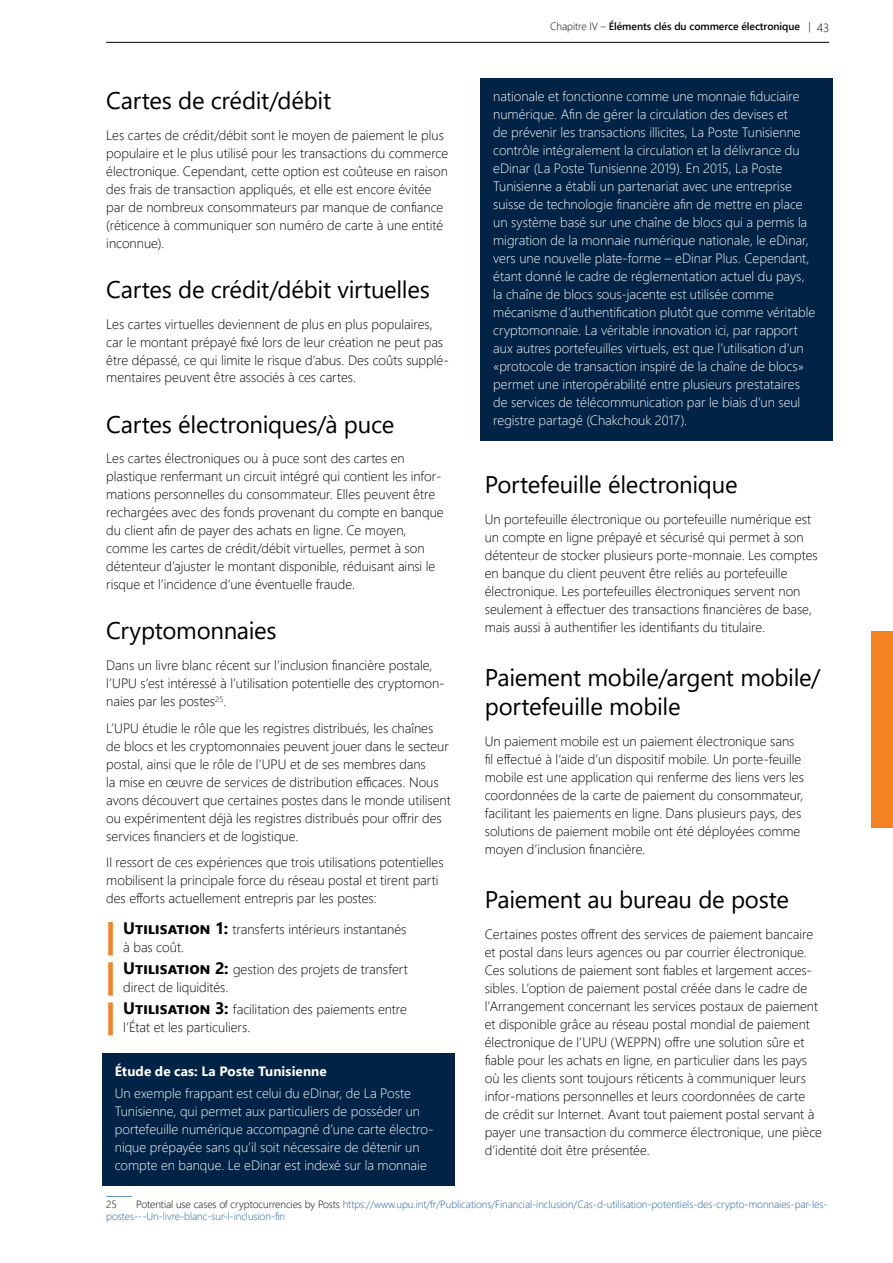
<style>
.page{position:relative;width:893px;height:1263px;background:#fff}
.page>*{position:absolute;margin:0;border:0;box-sizing:border-box;transform-origin:0 0}
.t1{font:24px/28.8px "Segoe UI";letter-spacing:-.015em;color:#000}
.t2{font:300 13.5px/18px "Segoe UI";color:#000}
.t3{font:300 13.5px/18px "Segoe UI";color:#fff}
.t4{font:700 13.5px "Segoe UI";letter-spacing:.005em;color:#fff}
.t5{font:300 10.5px/12px "Segoe UI";letter-spacing:-.005em;color:#215e9e}
.t6{font:600 10.5px "Segoe UI";letter-spacing:-.005em;color:#000}
.t7{font:300 10.5px "Segoe UI";color:#000}
.s1{font-weight:300}
.s2{font-weight:300;font-size:12px}
.s3{font-weight:700;font-size:16.5px}
.s4{color:#000}
</style>
<div class="page">
<hr style="left:106px;top:42px;width:723px;height:1px;background:#000">
<div style="left:872px;top:631px;width:21px;height:197px;background:#f58220"></div>
<div style="left:108px;top:922px;width:5px;height:33px;background:#f58220"></div>
<div style="left:108px;top:962px;width:5px;height:34px;background:#f58220"></div>
<div style="left:108px;top:1002px;width:5px;height:33px;background:#f58220"></div>
<div style="left:102px;top:1053px;width:353px;height:38px;background:#002346"></div>
<div style="left:102px;top:1076px;width:353px;height:110px;background:#002346"></div>
<svg style="left:106px;top:1196px;width:26px;height:1px"></svg>
<div style="left:480px;top:79px;width:353px;height:362px;background:#002346"></div>
<p class="t6" style="left:550px;top:17px;width:281px"><span class="s1">Chapitre IV –</span> Éléments clés du commerce électronique <span class="s1">|</span> <span class="s2">43</span></p>
<h1 class="t1" style="left:106px;top:84px;width:226px">Cartes de crédit/débit</h1>
<p class="t2" style="left:106px;top:125px;width:343px">Les cartes de crédit/débit sont le moyen de paiement le plus populaire et le plus utilisé pour les transactions du commerce électronique. Cependant, cette option est coûteuse en raison des frais de transaction appliqués, et elle est encore évitée par de nombreux consommateurs par manque de confiance (réticence à communiquer son numéro de carte à une entité inconnue).</p>
<h1 class="t1" style="left:106px;top:273px;width:325px">Cartes de crédit/débit virtuelles</h1>
<p class="t2" style="left:106px;top:313px;width:344px">Les cartes virtuelles deviennent de plus en plus populaires, car le montant prépayé fixé lors de leur création ne peut pas être dépassé, ce qui limite le risque d’abus. Des coûts supplé&shy;mentaires peuvent être associés à ces cartes.</p>
<h1 class="t1" style="left:106px;top:407px;width:289px">Cartes électroniques/à puce</h1>
<p class="t2" style="left:106px;top:448px;width:339px">Les cartes électroniques ou à puce sont des cartes en plastique renfermant un circuit intégré qui contient les infor&shy;mations personnelles du consommateur. Elles peuvent être rechargées avec des fonds provenant du compte en banque du client afin de payer des achats en ligne. Ce moyen, comme les cartes de crédit/débit virtuelles, permet à son détenteur d’ajuster le montant disponible, réduisant ainsi le risque et l’incidence d’une éventuelle fraude.</p>
<h1 class="t1" style="left:106px;top:614px;width:172px">Cryptomonnaies</h1>
<p class="t2" style="left:106px;top:655px;width:340px">Dans un livre blanc récent sur l’inclusion financière postale, l’UPU s’est intéressé à l’utilisation potentielle des cryptomon&shy;naies par les postes<sup>25</sup>.</p>
<p class="t2" style="left:106px;top:718px;width:346px">L’UPU étudie le rôle que les registres distribués, les chaînes de blocs et les cryptomonnaies peuvent jouer dans le secteur postal, ainsi que le rôle de l’UPU et de ses membres dans<br>la mise en œuvre de services de distribution efficaces. Nous avons découvert que certaines postes dans le monde utilisent ou expérimentent déjà les registres distribués pour offrir des services financiers et de logistique.</p>
<p class="t2" style="left:106px;top:852px;width:339px">Il ressort de ces expériences que trois utilisations potentielles mobilisent la principale force du réseau postal et tirent parti des efforts actuellement entrepris par les postes:</p>
<p class="t2" style="left:123px;top:919px;width:285px"><span class="s3">Utilisation 1:</span> transferts intérieurs instantanés à bas coût.</p>
<p class="t2" style="left:123px;top:959px;width:286px"><span class="s3">Utilisation 2:</span> gestion des projets de transfert direct de liquidités.</p>
<p class="t2" style="left:123px;top:999px;width:285px"><span class="s3">Utilisation 3:</span> facilitation des paiements entre l’État et les particuliers.</p>
<p class="t4" style="left:115px;top:1058px;width:213px">Étude de cas: La Poste Tunisienne</p>
<p class="t3" style="left:115px;top:1083px;width:320px">Un exemple frappant est celui du eDinar, de La Poste Tunisienne, qui permet aux particuliers de posséder un portefeuille numérique accompagné d’une carte électro&shy;nique prépayée sans qu’il soit nécessaire de détenir un compte en banque. Le eDinar est indexé sur la monnaie</p>
<p class="t7" style="left:106px;top:1195px;width:12px">25</p>
<p class="t3" style="left:493px;top:86px;width:323px">nationale et fonctionne comme une monnaie fiduciaire numérique. Afin de gérer la circulation des devises et<br>de prévenir les transactions illicites, La Poste Tunisienne contrôle intégralement la circulation et la délivrance du eDinar (La Poste Tunisienne 2019). En 2015, La Poste Tunisienne a établi un partenariat avec une entreprise suisse de technologie financière afin de mettre en place un système basé sur une chaîne de blocs qui a permis la migration de la monnaie numérique nationale, le eDinar, vers une nouvelle plate-forme – eDinar Plus. Cependant, étant donné le cadre de réglementation actuel du pays, la chaîne de blocs sous-jacente est utilisée comme mécanisme d’authentification plutôt que comme véritable cryptomonnaie. La véritable innovation ici, par rapport aux autres portefeuilles virtuels, est que l’utilisation d’un «protocole de transaction inspiré de la chaîne de blocs» permet une interopérabilité entre plusieurs prestataires de services de télécommunication par le biais d’un seul registre partagé (Chakchouk 2017).</p>
<h1 class="t1" style="left:485px;top:468px;width:254px">Portefeuille électronique</h1>
<p class="t2" style="left:485px;top:509px;width:334px">Un portefeuille électronique ou portefeuille numérique est un compte en ligne prépayé et sécurisé qui permet à son détenteur de stocker plusieurs porte-monnaie. Les comptes en banque du client peuvent être reliés au portefeuille électronique. Les portefeuilles électroniques servent non seulement à effectuer des transactions financières de base, mais aussi à authentifier les identifiants du titulaire.</p>
<h1 class="t1" style="left:485px;top:661px;width:337px">Paiement mobile/argent mobile/ portefeuille mobile</h1>
<p class="t2" style="left:485px;top:731px;width:321px">Un paiement mobile est un paiement électronique sans fil effectué à l’aide d’un dispositif mobile. Un porte-feuille mobile est une application qui renferme des liens vers les coordonnées de la carte de paiement du consommateur, facilitant les paiements en ligne. Dans plusieurs pays, des solutions de paiement mobile ont été déployées comme moyen d’inclusion financière.</p>
<h1 class="t1" style="left:485px;top:883px;width:306px">Paiement au bureau de poste</h1>
<p class="t2" style="left:485px;top:924px;width:339px">Certaines postes offrent des services de paiement bancaire et postal dans leurs agences ou par courrier électronique.<br>Ces solutions de paiement sont fiables et largement acces&shy;sibles. L’option de paiement postal créée dans le cadre de l’Arrangement concernant les services postaux de paiement et disponible grâce au réseau postal mondial de paiement électronique de l’UPU (WEPPN) offre une solution sûre et fiable pour les achats en ligne, en particulier dans les pays où les clients sont toujours réticents à communiquer leurs infor-mations personnelles et leurs coordonnées de carte de crédit sur Internet. Avant tout paiement postal servant à payer une transaction du commerce électronique, une pièce d’identité doit être présentée.</p>
<p class="t5" style="left:106px;top:1198px;width:723px;text-indent:30px"><span class="s4">Potential use cases of cryptocurrencies by Posts</span> https://www.upu.int/fr/Publications/Financial-inclusion/Cas-d-utilisation-potentiels-des-crypto-monnaies-par-les&shy;postes---Un-livre-blanc-sur-l-inclusion-fin</p>
</div>
